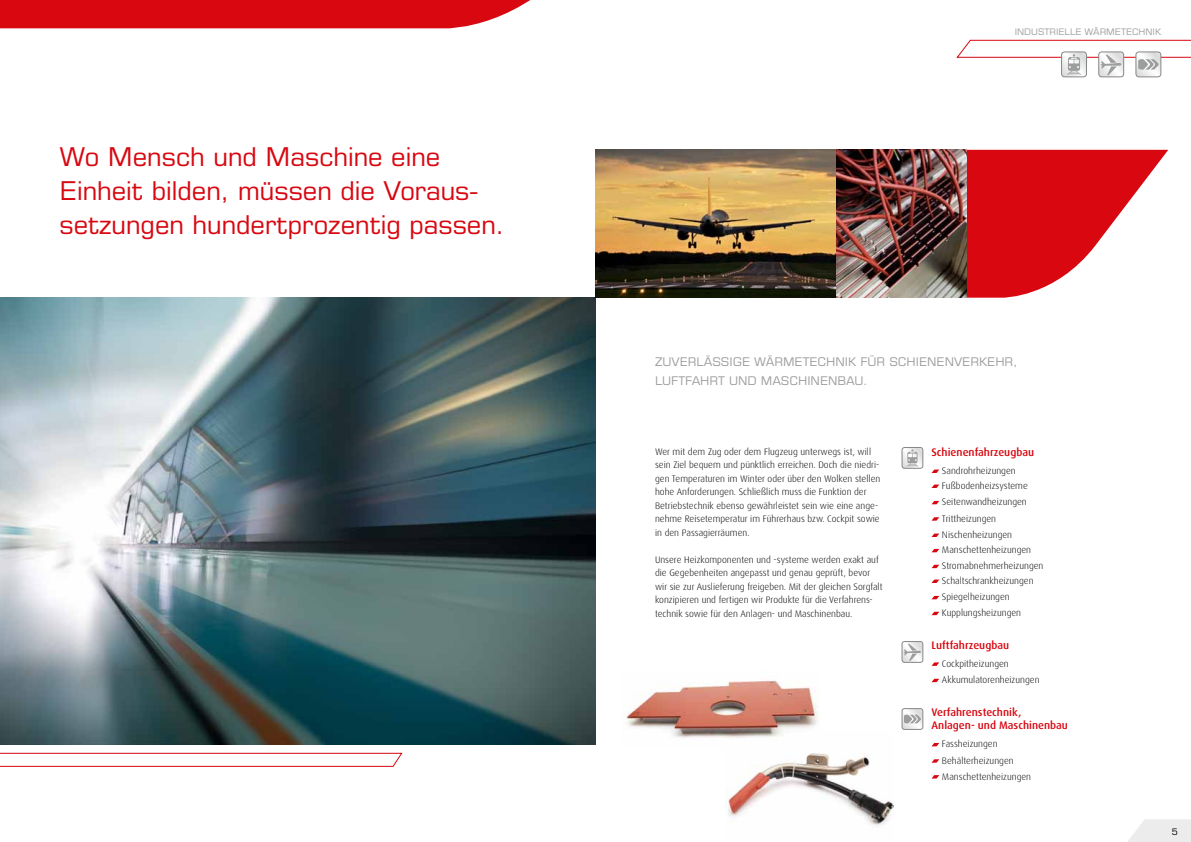
<style>
.page{position:relative;width:1191px;height:842px;background:#fff}
.page>*{position:absolute;margin:0;border:0;box-sizing:border-box;transform-origin:0 0}
.t1{font:26px/34px "Eurostile LT Pro";color:#d80710}
.t2{font:12px/19px "Eurostile LT Pro";color:#9c9d9d}
.t3{font:500 11px/13.5px "Dax Pro";color:#d80710}
.t4{font:300 9.5px/13.5px "Dax Pro";color:#000}
.t5{font:9px "Eurostile LT Pro";color:#9c9d9d}
.t6{font:9px "Eurostile LT Pro";color:#000}
</style>
<div class="page">
<svg style="left:967px;top:150px;width:201px;height:148px;fill:#d80710"></svg>
<img style="left:0;top:297px;width:595px;height:447px">
<img style="left:595px;top:150px;width:241px;height:148px">
<div style="left:0;top:0;width:530px;height:28px;background:#d80710"></div>
<img style="left:836px;top:150px;width:131px;height:148px">
<svg style="left:931px;top:470px;width:8px;height:3px"></svg>
<svg style="left:931px;top:485px;width:8px;height:3px"></svg>
<svg style="left:932px;top:501px;width:7px;height:3px"></svg>
<svg style="left:931px;top:517px;width:8px;height:4px"></svg>
<svg style="left:931px;top:534px;width:8px;height:3px"></svg>
<svg style="left:932px;top:549px;width:7px;height:3px"></svg>
<svg style="left:931px;top:565px;width:8px;height:3px"></svg>
<svg style="left:931px;top:580px;width:8px;height:3px"></svg>
<svg style="left:932px;top:596px;width:7px;height:3px"></svg>
<svg style="left:931px;top:612px;width:8px;height:3px"></svg>
<svg style="left:931px;top:662px;width:8px;height:4px"></svg>
<svg style="left:931px;top:679px;width:8px;height:3px"></svg>
<svg style="left:932px;top:743px;width:7px;height:3px"></svg>
<svg style="left:931px;top:759px;width:8px;height:4px"></svg>
<svg style="left:932px;top:775px;width:7px;height:3px"></svg>
<svg style="left:0;top:752px;width:403px;height:15px"></svg>
<div style="left:901px;top:447px;width:22px;height:22px;border:1px solid #878786;border-radius:3px"></div>
<svg style="left:902px;top:447px;width:21px;height:21px"></svg>
<div style="left:901px;top:641px;width:22px;height:22px;border:1px solid #878786;border-radius:3px"></div>
<svg style="left:902px;top:641px;width:21px;height:21px"></svg>
<svg style="left:956px;top:39px;width:235px;height:38px"></svg>
<div style="left:901px;top:708px;width:22px;height:22px;border:1px solid #878786;border-radius:3px"></div>
<svg style="left:902px;top:709px;width:21px;height:20px"></svg>
<img style="left:726px;top:753px;width:167px;height:74px">
<img style="left:622px;top:680px;width:197px;height:58px">
<svg style="left:1128px;top:819px;width:63px;height:23px"></svg>
<h1 class="t1" style="left:60px;top:140px;width:446px">Wo Mensch und Maschine eine<br>Einheit bilden, müssen die Voraus&shy;setzungen hundertprozentig passen.</h1>
<p class="t5" style="left:1014px;top:26px;width:148px">Industrielle Wärmetechnik</p>
<p class="t2" style="left:655px;top:352px;width:364px">Zuverlässige Wärmetechnik für Schienenverkehr,<br>Luftfahrt und Maschinenbau.</p>
<p class="t4" style="left:655px;top:445px;width:227px">Wer mit dem Zug oder dem Flugzeug unterwegs ist, will sein Ziel bequem und pünktlich erreichen. Doch die niedri&shy;gen Temperaturen im Winter oder über den Wolken stellen hohe Anforderungen. Schließlich muss die Funktion der Betriebstechnik ebenso gewährleistet sein wie eine ange&shy;nehme Reisetemperatur im Führerhaus bzw. Cockpit sowie in den Passagierräumen.</p>
<p class="t4" style="left:655px;top:553px;width:229px">Unsere Heizkomponenten und -systeme werden exakt auf die Gegebenheiten angepasst und genau geprüft, bevor wir sie zur Auslieferung freigeben. Mit der gleichen Sorgfalt konzipieren und fertigen wir Produkte für die Verfahrens&shy;technik sowie für den Anlagen- und Maschinenbau.</p>
<p class="t3" style="left:931px;top:445px;width:104px">Schienenfahrzeugbau</p>
<p class="t4" style="left:942px;top:463px;width:87px;line-height:15px">Sandrohrheizungen<br>Fußbodenheizsysteme</p>
<p class="t4" style="left:942px;top:494px;width:86px;line-height:16.3px">Seitenwandheizungen<br>Trittheizungen<br>Nischenheizungen</p>
<p class="t4" style="left:942px;top:542px;width:103px;line-height:15.8px">Manschettenheizungen<br>Stromabnehmerheizungen</p>
<p class="t4" style="left:942px;top:573px;width:93px;line-height:16.1px">Schaltschrankheizungen<br>Spiegelheizungen<br>Kupplungsheizungen</p>
<p class="t3" style="left:931px;top:638px;width:79px">Luftfahrzeugbau</p>
<p class="t4" style="left:942px;top:655px;width:99px;line-height:16.3px">Cockpitheizungen<br>Akkumulatorenheizungen</p>
<p class="t3" style="left:931px;top:705px;width:138px">Verfahrenstechnik,<br>Anlagen- und Maschinenbau</p>
<p class="t4" style="left:942px;top:736px;width:91px;line-height:16.1px">Fassheizungen<br>Behälterheizungen<br>Manschettenheizungen</p>
<p class="t6" style="left:1171px;top:826px;width:8px">5</p>
</div>
